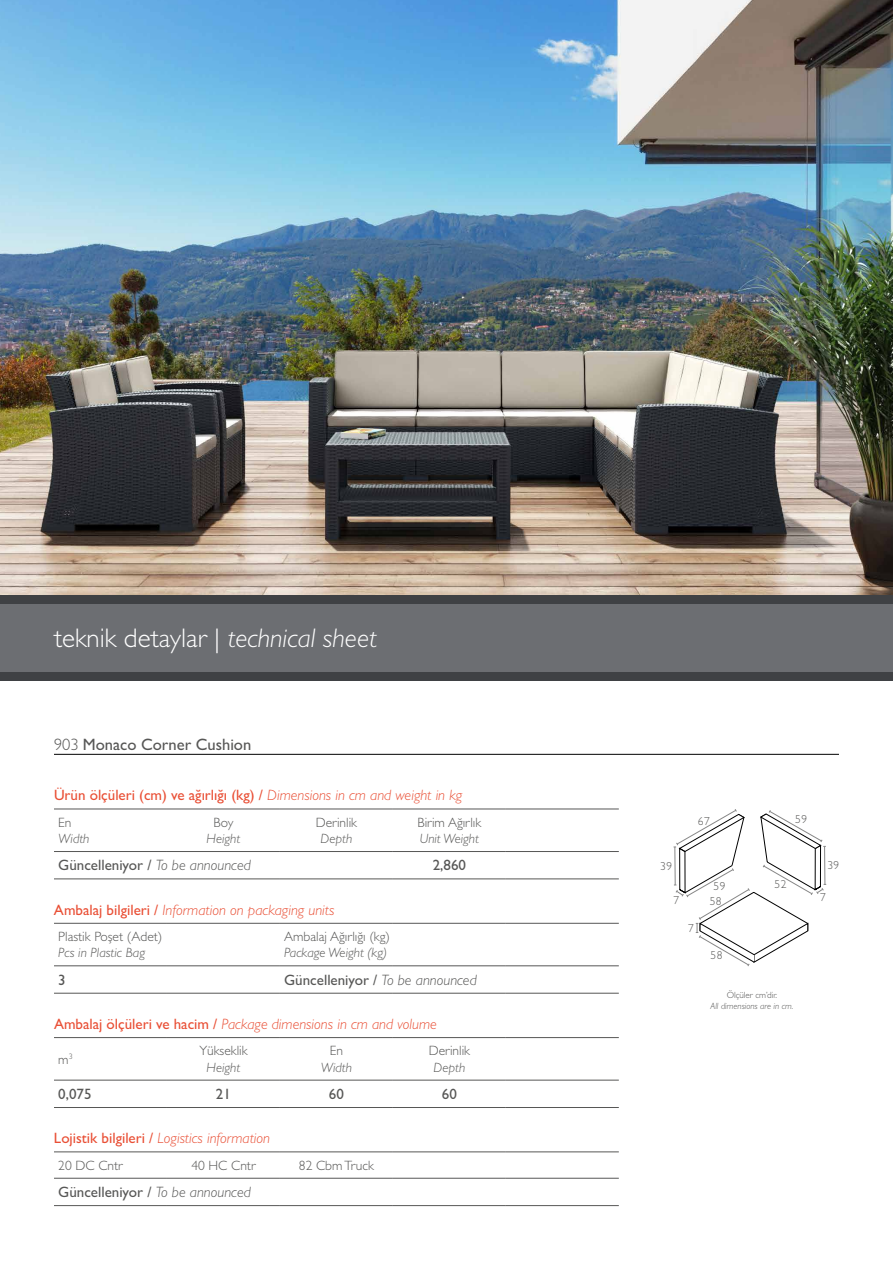
<style>
.page{position:relative;width:893px;height:1263px;background:#fff}
.page>*{position:absolute;margin:0;border:0;box-sizing:border-box;transform-origin:0 0}
.t1{font:300 27px "Gill Sans";color:#fff}
.t2{font:16.5px "Gill Sans";color:#575756}
.t3{font:italic 300 15px "Gill Sans";color:#e94f35}
.t4{font:15px "Gill Sans";color:#575756}
.t5{font:15px "Gill Sans";color:#e94f35}
.t6{font:300 13.5px "Gill Sans";color:#575756}
.t7{font:italic 300 13.5px "Gill Sans";color:#575756}
.t8{font:300 11.55px "Gill Sans";letter-spacing:.04em;color:#575756}
.t9{font:italic 300 9px "Gill Sans";color:#575756}
.t10{font:300 9px "Gill Sans";color:#575756}
.s1{font-style:italic}
.s2{font-weight:300}
.s3{font-weight:300;font-style:italic}
.s4{font-weight:400;font-style:normal}
</style>
<div class="page">
<img style="left:0;top:0;width:893px;height:595px">
<svg style="left:673px;top:809px;width:153px;height:158px"></svg>
<div style="left:0;top:604px;width:893px;height:68px;background:#6c6e72"></div>
<div style="left:0;top:672px;width:893px;height:8px;background:#3f4144"></div>
<div style="left:0;top:595px;width:893px;height:9px;background:#3f4144"></div>
<hr style="left:54px;top:809px;width:113px;height:1px;background:#575756">
<hr style="left:167px;top:809px;width:113px;height:1px;background:#575756">
<hr style="left:280px;top:809px;width:113px;height:1px;background:#575756">
<hr style="left:393px;top:809px;width:113px;height:1px;background:#575756">
<hr style="left:506px;top:809px;width:113px;height:1px;background:#575756">
<hr style="left:393px;top:851px;width:113px;height:1px;background:#575756">
<hr style="left:506px;top:851px;width:113px;height:1px;background:#575756">
<hr style="left:393px;top:878px;width:113px;height:1px;background:#575756">
<hr style="left:506px;top:878px;width:113px;height:1px;background:#575756">
<hr style="left:54px;top:1037px;width:113px;height:1px;background:#575756">
<hr style="left:167px;top:1037px;width:113px;height:1px;background:#575756">
<hr style="left:280px;top:1037px;width:113px;height:1px;background:#575756">
<hr style="left:393px;top:1037px;width:113px;height:1px;background:#575756">
<hr style="left:506px;top:1037px;width:113px;height:1px;background:#575756">
<hr style="left:54px;top:1080px;width:113px;height:1px;background:#575756">
<hr style="left:167px;top:1080px;width:113px;height:1px;background:#575756">
<hr style="left:280px;top:1080px;width:113px;height:1px;background:#575756">
<hr style="left:393px;top:1080px;width:113px;height:1px;background:#575756">
<hr style="left:506px;top:1080px;width:113px;height:1px;background:#575756">
<hr style="left:54px;top:1107px;width:113px;height:1px;background:#575756">
<hr style="left:167px;top:1107px;width:113px;height:1px;background:#575756">
<hr style="left:280px;top:1107px;width:113px;height:1px;background:#575756">
<hr style="left:393px;top:1107px;width:113px;height:1px;background:#575756">
<hr style="left:506px;top:1107px;width:113px;height:1px;background:#575756">
<hr style="left:54px;top:1151px;width:113px;height:1px;background:#575756">
<hr style="left:167px;top:1151px;width:113px;height:1px;background:#575756">
<hr style="left:280px;top:1151px;width:113px;height:1px;background:#575756">
<hr style="left:393px;top:1151px;width:113px;height:1px;background:#575756">
<hr style="left:506px;top:1151px;width:113px;height:1px;background:#575756">
<hr style="left:54px;top:923px;width:113px;height:1px;background:#575756">
<hr style="left:167px;top:923px;width:113px;height:1px;background:#575756">
<hr style="left:280px;top:923px;width:113px;height:1px;background:#575756">
<hr style="left:393px;top:923px;width:113px;height:1px;background:#575756">
<hr style="left:506px;top:923px;width:113px;height:1px;background:#575756">
<hr style="left:54px;top:965px;width:113px;height:1px;background:#575756">
<hr style="left:167px;top:965px;width:113px;height:1px;background:#575756">
<hr style="left:54px;top:993px;width:113px;height:1px;background:#575756">
<hr style="left:167px;top:993px;width:113px;height:1px;background:#575756">
<hr style="left:280px;top:965px;width:113px;height:1px;background:#575756">
<hr style="left:393px;top:965px;width:113px;height:1px;background:#575756">
<hr style="left:506px;top:965px;width:113px;height:1px;background:#575756">
<hr style="left:280px;top:993px;width:113px;height:1px;background:#575756">
<hr style="left:393px;top:993px;width:113px;height:1px;background:#575756">
<hr style="left:506px;top:993px;width:113px;height:1px;background:#575756">
<hr style="left:54px;top:1178px;width:113px;height:1px;background:#575756">
<hr style="left:167px;top:1178px;width:113px;height:1px;background:#575756">
<hr style="left:280px;top:1178px;width:113px;height:1px;background:#575756">
<hr style="left:393px;top:1178px;width:113px;height:1px;background:#575756">
<hr style="left:506px;top:1178px;width:113px;height:1px;background:#575756">
<hr style="left:54px;top:1205px;width:113px;height:1px;background:#575756">
<hr style="left:167px;top:1205px;width:113px;height:1px;background:#575756">
<hr style="left:280px;top:1205px;width:113px;height:1px;background:#575756">
<hr style="left:393px;top:1205px;width:113px;height:1px;background:#575756">
<hr style="left:506px;top:1205px;width:113px;height:1px;background:#575756">
<hr style="left:54px;top:851px;width:113px;height:1px;background:#575756">
<hr style="left:167px;top:851px;width:113px;height:1px;background:#575756">
<hr style="left:280px;top:851px;width:113px;height:1px;background:#575756">
<hr style="left:54px;top:878px;width:113px;height:1px;background:#575756">
<hr style="left:167px;top:878px;width:113px;height:1px;background:#575756">
<hr style="left:280px;top:878px;width:113px;height:1px;background:#575756">
<hr style="left:54px;top:754px;width:785px;height:1px;background:#000">
<h1 class="t1" style="left:54px;top:622px;width:324px">teknik detaylar | <span class="s1">technical sheet</span></h1>
<p class="t2" style="left:54px;top:734px;width:199px"><span class="s2">903</span> Monaco Corner Cushion</p>
<p class="t5" style="left:54px;top:787px;width:410px">Ürün ölçüleri (cm) ve ağırlığı (kg) / <span class="s3">Dimensions in cm and weight in kg</span></p>
<p class="t6" style="left:58px;top:814px;width:15px">En</p>
<p class="t7" style="left:58px;top:831px;width:33px">Width</p>
<p class="t6" style="left:418px;top:814px;width:65px">Birim Ağırlık</p>
<p class="t7" style="left:420px;top:831px;width:61px">Unit Weight</p>
<p class="t6" style="left:214px;top:814px;width:21px">Boy</p>
<p class="t7" style="left:207px;top:831px;width:35px">Height</p>
<p class="t6" style="left:316px;top:814px;width:43px">Derinlik</p>
<p class="t7" style="left:321px;top:831px;width:33px">Depth</p>
<p class="t4" style="left:58px;top:857px;width:194px">Güncelleniyor / <span class="s3">To be announced</span></p>
<p class="t4" style="left:433px;top:857px;width:35px">2,860</p>
<p class="t3" style="left:54px;top:901px;width:282px"><span class="s4">Ambalaj bilgileri /</span> Information on packaging units</p>
<p class="t6" style="left:58px;top:929px;width:106px">Plastik Poşet (Adet)</p>
<p class="t7" style="left:58px;top:945px;width:88px">Pcs in Plastic Bag</p>
<p class="t6" style="left:284px;top:929px;width:107px">Ambalaj Ağırlığı (kg)</p>
<p class="t7" style="left:284px;top:945px;width:105px">Package Weight (kg)</p>
<p class="t4" style="left:58px;top:971px;width:9px">3</p>
<p class="t4" style="left:284px;top:971px;width:194px">Güncelleniyor / <span class="s3">To be announced</span></p>
<p class="t3" style="left:54px;top:1015px;width:384px"><span class="s4">Ambalaj ölçüleri ve hacim /</span> Package dimensions in cm and volume</p>
<p class="t6" style="left:58px;top:1051px;width:16px">m<sup>3</sup></p>
<p class="t6" style="left:199px;top:1043px;width:50px">Yükseklik</p>
<p class="t7" style="left:207px;top:1059px;width:35px">Height</p>
<p class="t6" style="left:330px;top:1043px;width:15px">En</p>
<p class="t7" style="left:321px;top:1059px;width:33px">Width</p>
<p class="t6" style="left:429px;top:1043px;width:43px">Derinlik</p>
<p class="t7" style="left:434px;top:1059px;width:33px">Depth</p>
<p class="t4" style="left:58px;top:1085px;width:35px">0,075</p>
<p class="t4" style="left:216px;top:1085px;width:16px">21</p>
<p class="t4" style="left:329px;top:1085px;width:16px">60</p>
<p class="t4" style="left:442px;top:1085px;width:16px">60</p>
<p class="t3" style="left:54px;top:1129px;width:218px"><span class="s4">Lojistik bilgileri /</span> Logistics information</p>
<p class="t6" style="left:58px;top:1157px;width:66px">20 DC Cntr</p>
<p class="t6" style="left:191px;top:1157px;width:66px">40 HC Cntr</p>
<p class="t6" style="left:299px;top:1157px;width:76px">82 Cbm Truck</p>
<p class="t4" style="left:58px;top:1183px;width:194px">Güncelleniyor / <span class="s3">To be announced</span></p>
<p class="t8" style="left:660px;top:859px;width:13px">39</p>
<p class="t8" style="left:698px;top:814px;width:13px">67</p>
<p class="t8" style="left:714px;top:879px;width:13px">59</p>
<p class="t8" style="left:795px;top:813px;width:13px">59</p>
<p class="t8" style="left:775px;top:878px;width:13px">52</p>
<p class="t8" style="left:827px;top:859px;width:13px">39</p>
<p class="t8" style="left:674px;top:893px;width:7px">7</p>
<p class="t8" style="left:820px;top:890px;width:7px">7</p>
<p class="t8" style="left:688px;top:921px;width:7px">7</p>
<p class="t8" style="left:710px;top:894px;width:13px">58</p>
<p class="t8" style="left:710px;top:949px;width:13px">58</p>
<p class="t10" style="left:727px;top:990px;width:52px">Ölçüler cm’dir.</p>
<p class="t9" style="left:710px;top:1000px;width:84px">All dimensions are in cm.</p>
</div>
